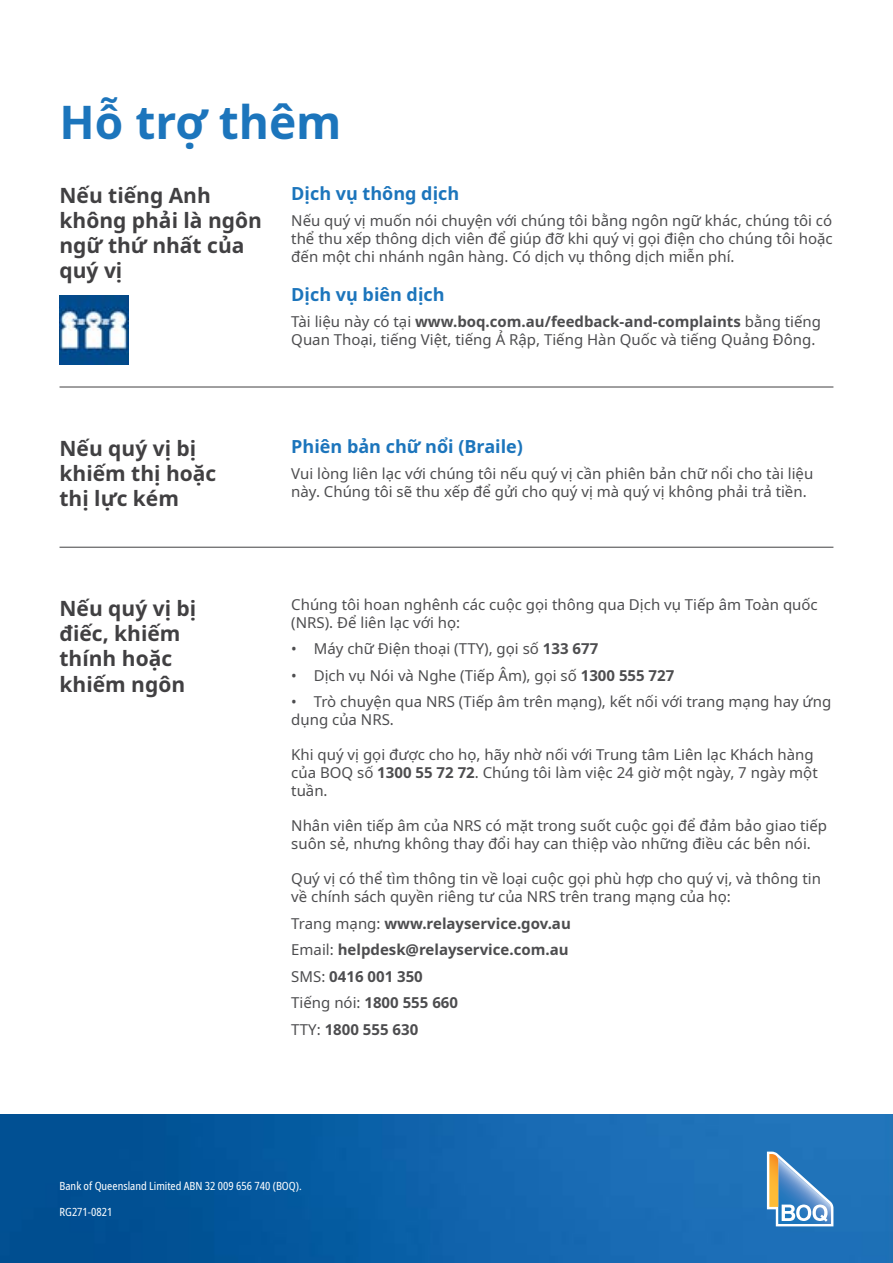
<style>
.page{position:relative;width:893px;height:1263px;background:#fff}
.page>*{position:absolute;margin:0;border:0;box-sizing:border-box;transform-origin:0 0}
.t1{font:700 46.05px "Noto Sans";color:#1c75bc}
.t2{font:700 21px/25.2px "Noto Sans";color:#414042}
.t3{font:700 18px "Noto Sans";color:#1c75bc}
.t4{font:15px/18px "Noto Sans";color:#4d4d4f}
.t5{font:700 15px/26.5px "Noto Sans";color:#4d4d4f}
.t6{font:condensed 11.25px "Noto Sans";color:#fff}
.s1{font-weight:700}
.s2{font-weight:400}
</style>
<div class="page">
<img style="left:0;top:1114px;width:893px;height:149px">
<svg style="left:767px;top:1151px;width:66px;height:75px"></svg>
<hr style="left:60px;top:387px;width:773px;height:1px;background:#414042">
<hr style="left:60px;top:547px;width:773px;height:1px;background:#414042">
<img style="left:60px;top:295px;width:68px;height:70px">
<h1 class="t1" style="left:60px;top:89px;width:284px">Hỗ trợ thêm</h1>
<h2 class="t2" style="left:60px;top:183px;width:204px">Nếu tiếng Anh không phải là ngôn ngữ thứ nhất của quý vị</h2>
<p class="t3" style="left:291px;top:180px;width:169px">Dịch vụ thông dịch</p>
<p class="t4" style="left:291px;top:212px;width:543px;text-align:justify">Nếu quý vị muốn nói chuyện với chúng tôi bằng ngôn ngữ khác, chúng tôi có thể thu xếp thông dịch viên để giúp đỡ khi quý vị gọi điện cho chúng tôi hoặc đến một chi nhánh ngân hàng. Có dịch vụ thông dịch miễn phí.</p>
<p class="t3" style="left:291px;top:281px;width:155px">Dịch vụ biên dịch</p>
<p class="t4" style="left:291px;top:313px;width:531px">Tài liệu này có tại <span class="s1">www.boq.com.au/feedback-and-complaints</span> bằng tiếng<br>Quan Thoại, tiếng Việt, tiếng Ả Rập, Tiếng Hàn Quốc và tiếng Quảng Đông.</p>
<h2 class="t2" style="left:60px;top:436px;width:158px">Nếu quý vị bị khiếm thị hoặc thị lực kém</h2>
<h2 class="t2" style="left:60px;top:596px;width:138px">Nếu quý vị bị điếc, khiếm thính hoặc khiếm ngôn</h2>
<p class="t3" style="left:291px;top:433px;width:233px">Phiên bản chữ nổi (Braile)</p>
<p class="t4" style="left:291px;top:465px;width:524px">Vui lòng liên lạc với chúng tôi nếu quý vị cần phiên bản chữ nổi cho tài liệu này. Chúng tôi sẽ thu xếp để gửi cho quý vị mà quý vị không phải trả tiền.</p>
<p class="t4" style="left:291px;top:595px;width:528px">Chúng tôi hoan nghênh các cuộc gọi thông qua Dịch vụ Tiếp âm Toàn quốc (NRS). Để liên lạc với họ:</p>
<p class="t4" style="left:291px;top:640px;width:308px">• Máy chữ Điện thoại (TTY), gọi số <span class="s1">133 677</span></p>
<p class="t4" style="left:291px;top:666px;width:385px">• Dịch vụ Nói và Nghe (Tiếp Âm), gọi số <span class="s1">1300 555 727</span></p>
<p class="t4" style="left:291px;top:693px;width:541px">• Trò chuyện qua NRS (Tiếp âm trên mạng), kết nối với trang mạng hay ứng dụng của NRS.</p>
<p class="t4" style="left:291px;top:746px;width:528px">Khi quý vị gọi được cho họ, hãy nhờ nối với Trung tâm Liên lạc Khách hàng của BOQ số <span class="s1">1300 55 72 72</span>. Chúng tôi làm việc 24 giờ một ngày, 7 ngày một tuần.</p>
<p class="t4" style="left:291px;top:817px;width:537px">Nhân viên tiếp âm của NRS có mặt trong suốt cuộc gọi để đảm bảo giao tiếp suôn sẻ, nhưng không thay đổi hay can thiệp vào những điều các bên nói.</p>
<p class="t4" style="left:291px;top:870px;width:531px">Quý vị có thể tìm thông tin về loại cuộc gọi phù hợp cho quý vị, và thông tin về chính sách quyền riêng tư của NRS trên trang mạng của họ:</p>
<p class="t5" style="left:291px;top:910px;width:281px"><span class="s2">Trang mạng:</span> www.relayservice.gov.au<br><span class="s2">Email:</span> helpdesk@relayservice.com.au<br><span class="s2">SMS:</span> 0416 001 350<br><span class="s2">Tiếng nói:</span> 1800 555 660<br><span class="s2">TTY:</span> 1800 555 630</p>
<p class="t6" style="left:60px;top:1178px;width:244px">Bank of Queensland Limited ABN 32 009 656 740 (BOQ).</p>
<p class="t6" style="left:60px;top:1204px;width:54px">RG271-0821</p>
</div>
